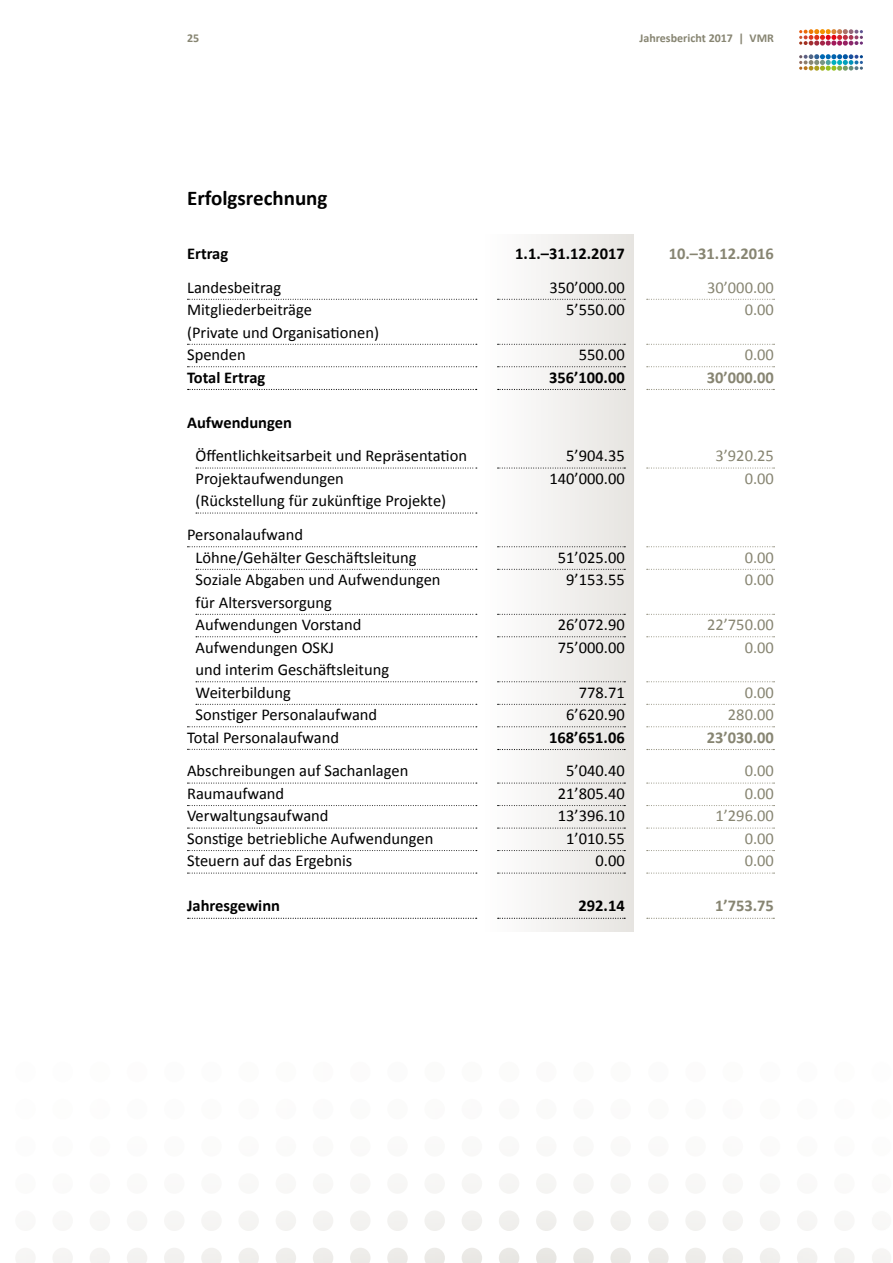
<style>
.page{position:relative;width:893px;height:1263px;background:#fff}
.page>*{position:absolute;margin:0;border:0;box-sizing:border-box;transform-origin:0 0}
.t1{font:700 21px "Calibri";color:#000}
.t2{font:16.5px/22.5px "Calibri";color:#000}
.t3{font:16.5px/22.5px "Calibri";color:#878572;text-align:right}
.t4{font:700 16.5px "Calibri";color:#000}
.t5{font:700 16.5px "Calibri";color:#878572}
.t6{font:700 12px "Calibri";color:#878572}
</style>
<div class="page">
<svg style="left:799px;top:29px;width:64px;height:17px"></svg>
<svg style="left:799px;top:54px;width:64px;height:17px"></svg>
<div style="left:480px;top:234px;width:154px;height:697px;background:linear-gradient(to right,#fff,#e6e4e0)"></div>
<svg style="left:187px;top:299px;width:287px;height:1px"></svg>
<svg style="left:187px;top:344px;width:287px;height:1px"></svg>
<svg style="left:187px;top:366px;width:287px;height:1px"></svg>
<svg style="left:188px;top:389px;width:289px;height:1px"></svg>
<svg style="left:196px;top:468px;width:281px;height:1px"></svg>
<svg style="left:196px;top:513px;width:281px;height:1px"></svg>
<svg style="left:187px;top:546px;width:287px;height:1px"></svg>
<svg style="left:196px;top:569px;width:281px;height:1px"></svg>
<svg style="left:196px;top:614px;width:281px;height:1px"></svg>
<svg style="left:196px;top:636px;width:281px;height:1px"></svg>
<svg style="left:196px;top:681px;width:281px;height:1px"></svg>
<svg style="left:196px;top:704px;width:281px;height:1px"></svg>
<svg style="left:187px;top:726px;width:287px;height:1px"></svg>
<svg style="left:187px;top:749px;width:287px;height:1px"></svg>
<svg style="left:187px;top:783px;width:287px;height:1px"></svg>
<svg style="left:187px;top:805px;width:287px;height:1px"></svg>
<svg style="left:187px;top:828px;width:287px;height:1px"></svg>
<svg style="left:187px;top:850px;width:287px;height:1px"></svg>
<svg style="left:187px;top:873px;width:287px;height:1px"></svg>
<svg style="left:188px;top:918px;width:286px;height:1px"></svg>
<svg style="left:498px;top:299px;width:127px;height:1px"></svg>
<svg style="left:498px;top:344px;width:127px;height:1px"></svg>
<svg style="left:498px;top:366px;width:127px;height:1px"></svg>
<svg style="left:498px;top:389px;width:127px;height:1px"></svg>
<svg style="left:498px;top:468px;width:127px;height:1px"></svg>
<svg style="left:498px;top:546px;width:127px;height:1px"></svg>
<svg style="left:498px;top:569px;width:127px;height:1px"></svg>
<svg style="left:498px;top:614px;width:127px;height:1px"></svg>
<svg style="left:498px;top:636px;width:127px;height:1px"></svg>
<svg style="left:498px;top:681px;width:127px;height:1px"></svg>
<svg style="left:498px;top:704px;width:127px;height:1px"></svg>
<svg style="left:498px;top:726px;width:127px;height:1px"></svg>
<svg style="left:498px;top:749px;width:127px;height:1px"></svg>
<svg style="left:498px;top:783px;width:127px;height:1px"></svg>
<svg style="left:498px;top:805px;width:127px;height:1px"></svg>
<svg style="left:498px;top:828px;width:127px;height:1px"></svg>
<svg style="left:498px;top:850px;width:127px;height:1px"></svg>
<svg style="left:498px;top:873px;width:127px;height:1px"></svg>
<svg style="left:498px;top:918px;width:127px;height:1px"></svg>
<svg style="left:647px;top:299px;width:127px;height:1px"></svg>
<svg style="left:647px;top:344px;width:127px;height:1px"></svg>
<svg style="left:647px;top:366px;width:127px;height:1px"></svg>
<svg style="left:647px;top:389px;width:127px;height:1px"></svg>
<svg style="left:647px;top:468px;width:127px;height:1px"></svg>
<svg style="left:647px;top:546px;width:127px;height:1px"></svg>
<svg style="left:647px;top:569px;width:127px;height:1px"></svg>
<svg style="left:647px;top:614px;width:127px;height:1px"></svg>
<svg style="left:647px;top:636px;width:127px;height:1px"></svg>
<svg style="left:647px;top:681px;width:127px;height:1px"></svg>
<svg style="left:647px;top:704px;width:127px;height:1px"></svg>
<svg style="left:647px;top:726px;width:127px;height:1px"></svg>
<svg style="left:647px;top:749px;width:127px;height:1px"></svg>
<svg style="left:647px;top:783px;width:127px;height:1px"></svg>
<svg style="left:647px;top:805px;width:127px;height:1px"></svg>
<svg style="left:647px;top:828px;width:127px;height:1px"></svg>
<svg style="left:647px;top:850px;width:127px;height:1px"></svg>
<svg style="left:647px;top:873px;width:127px;height:1px"></svg>
<svg style="left:647px;top:918px;width:127px;height:1px"></svg>
<p class="t6" style="left:187px;top:30px;width:14px">25</p>
<p class="t6" style="left:639px;top:30px;width:136px">Jahresbericht 2017 | VMR</p>
<p class="t1" style="left:187px;top:185px;width:142px">Erfolgsrechnung</p>
<p class="t4" style="left:187px;top:243px;width:43px">Ertrag</p>
<p class="t2" style="left:187px;top:275px;width:193px">Landesbeitrag<br>Mitgliederbeiträge<br>(Private und Organisationen)<br>Spenden</p>
<p class="t4" style="left:187px;top:367px;width:80px">Total Ertrag</p>
<p class="t4" style="left:187px;top:412px;width:106px">Aufwendungen</p>
<p class="t2" style="left:196px;top:444px;width:273px">Öffentlichkeitsarbeit und Repräsentation<br>Projektaufwendungen<br>(Rückstellung für zukünftige Projekte)</p>
<p class="t2" style="left:187px;top:522px;width:117px">Personalaufwand</p>
<p class="t2" style="left:196px;top:545px;width:223px">Löhne/Gehälter Geschäftsleitung</p>
<p class="t2" style="left:196px;top:567px;width:246px">Soziale Abgaben und Aufwendungen</p>
<p class="t2" style="left:196px;top:590px;width:138px">für Altersversorgung</p>
<p class="t2" style="left:196px;top:613px;width:167px">Aufwendungen Vorstand</p>
<p class="t2" style="left:196px;top:635px;width:140px">Aufwendungen OSKJ</p>
<p class="t2" style="left:196px;top:658px;width:195px">und interim Geschäftsleitung</p>
<p class="t2" style="left:196px;top:680px;width:97px">Weiterbildung</p>
<p class="t2" style="left:196px;top:703px;width:183px">Sonstiger Personalaufwand</p>
<p class="t2" style="left:187px;top:725px;width:153px">Total Personalaufwand</p>
<p class="t2" style="left:187px;top:759px;width:248px">Abschreibungen auf Sachanlagen<br>Raumaufwand<br>Verwaltungsaufwand<br>Sonstige betriebliche Aufwendungen<br>Steuern auf das Ergebnis</p>
<p class="t4" style="left:187px;top:896px;width:94px">Jahresgewinn</p>
<p class="t4" style="left:515px;top:243px;width:111px">1.1.–31.12.2017</p>
<p class="t2" style="left:549px;top:275px;width:77px;text-align:right">350’000.00<br>5’550.00</p>
<p class="t2" style="left:579px;top:342px;width:47px">550.00</p>
<p class="t4" style="left:549px;top:367px;width:77px">356’100.00</p>
<p class="t2" style="left:549px;top:444px;width:77px;text-align:right">5’904.35<br>140’000.00</p>
<p class="t2" style="left:558px;top:545px;width:68px;text-align:center">51’025.00<br>9’153.55</p>
<p class="t2" style="left:558px;top:612px;width:68px">26’072.90<br>75’000.00</p>
<p class="t2" style="left:566px;top:680px;width:60px;text-align:right">778.71<br>6’620.90</p>
<p class="t4" style="left:549px;top:727px;width:77px">168’651.06</p>
<p class="t2" style="left:558px;top:759px;width:68px;text-align:right">5’040.40<br>21’805.40<br>13’396.10<br>1’010.55<br>0.00</p>
<p class="t4" style="left:578px;top:896px;width:48px">292.14</p>
<p class="t5" style="left:669px;top:243px;width:107px">10.–31.12.2016</p>
<p class="t3" style="left:707px;top:275px;width:68px">30’000.00<br>0.00</p>
<p class="t3" style="left:745px;top:342px;width:31px">0.00</p>
<p class="t5" style="left:707px;top:367px;width:69px">30’000.00</p>
<p class="t3" style="left:715px;top:444px;width:60px">3’920.25<br>0.00</p>
<p class="t3" style="left:745px;top:545px;width:31px;text-align:left">0.00<br>0.00</p>
<p class="t3" style="left:707px;top:612px;width:68px">22’750.00<br>0.00</p>
<p class="t3" style="left:728px;top:680px;width:47px">0.00<br>280.00</p>
<p class="t5" style="left:707px;top:727px;width:69px">23’030.00</p>
<p class="t3" style="left:715px;top:759px;width:60px">0.00<br>0.00<br>1’296.00<br>0.00<br>0.00</p>
<p class="t5" style="left:715px;top:896px;width:60px">1’753.75</p>
</div>
